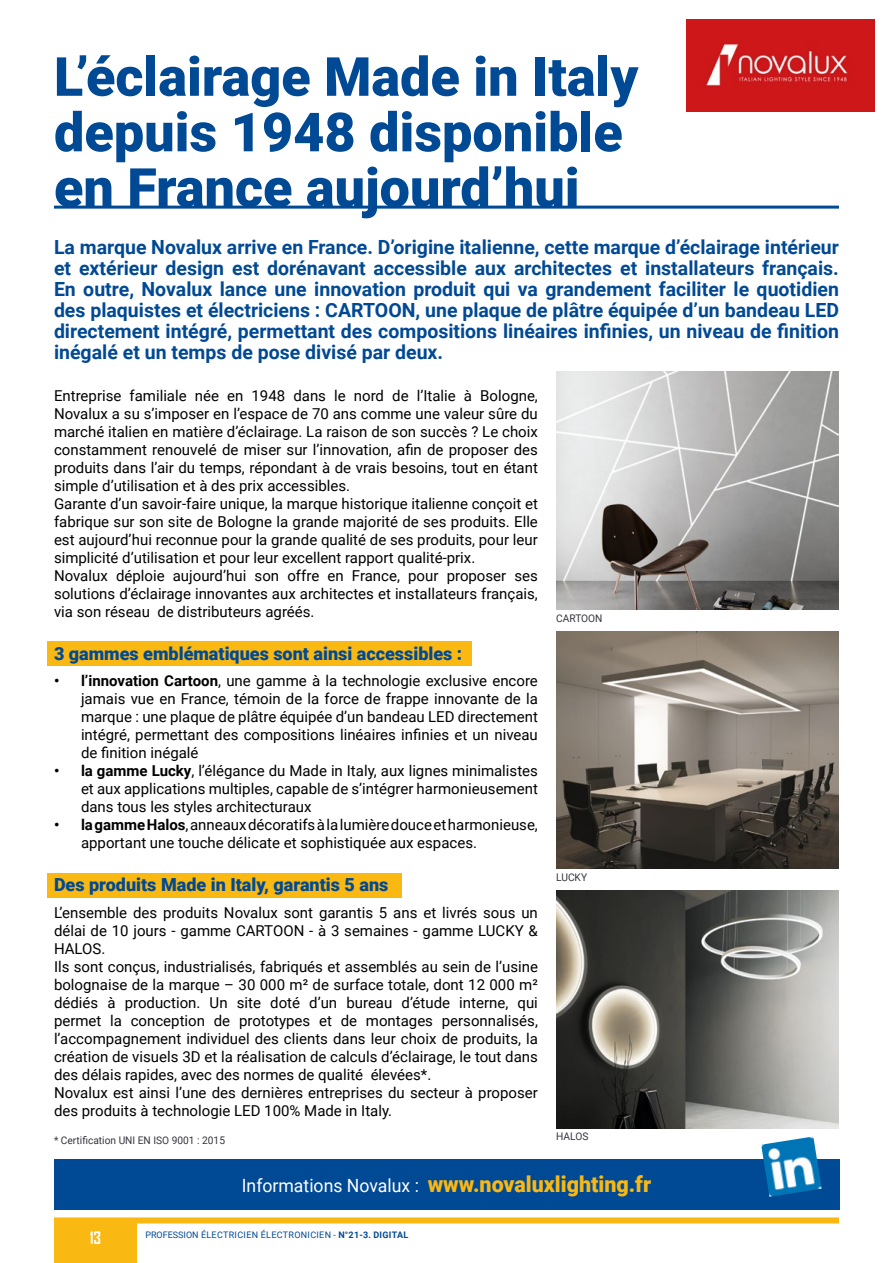
<style>
.page{position:relative;width:893px;height:1263px;background:#fff}
.page>*{position:absolute;margin:0;border:0;box-sizing:border-box;transform-origin:0 0}
.t1{font:900 54px/55.5px "Roboto";color:#004994}
.t2{font:900 22.05px "Roboto";color:#f9b812}
.t3{font:700 19.5px/21px "Roboto";color:#004994;text-align:justify}
.t4{font:900 18px "Roboto";color:#004994}
.t5{font:700 16.5px "Agency FB";color:#fff}
.t6{font:15px/18px "Roboto";color:#000}
.t7{font:10.5px "Roboto";color:#35333d}
.t8{font:9px "Roboto";letter-spacing:.035em;color:#004994}
.s1{font-weight:700}
.s2{font-weight:400;font-size:18.15px;color:#fff}
</style>
<div class="page">
<div style="left:54px;top:1220px;width:83px;height:43px;background:#f9b812"></div>
<div style="left:54px;top:1217px;width:785px;height:6px;background:#f9b812"></div>
<img style="left:687px;top:20px;width:187px;height:92px">
<hr style="left:54px;top:206px;width:785px;height:3px;background:#004994">
<div style="left:48px;top:641px;width:424px;height:25px;background:#f9b812"></div>
<div style="left:48px;top:873px;width:354px;height:25px;background:#f9b812"></div>
<div style="left:54px;top:1160px;width:785px;height:50px;background:#004994"></div>
<img style="left:761px;top:1136px;width:61px;height:61px">
<img style="left:556px;top:371px;width:283px;height:238px">
<img style="left:556px;top:631px;width:283px;height:238px">
<img style="left:556px;top:891px;width:283px;height:237px">
<h1 class="t1" style="left:54px;top:47px;width:586px">L’éclairage Made in Italy depuis 1948 disponible en France aujourd’hui</h1>
<p class="t3" style="left:54px;top:236px;width:786px">La marque Novalux arrive en France. D’origine italienne, cette marque d’éclairage intérieur et extérieur design est dorénavant accessible aux architectes et installateurs français.<br>En outre, Novalux lance une innovation produit qui va grandement faciliter le quotidien des plaquistes et électriciens : CARTOON, une plaque de plâtre équipée d’un bandeau LED directement intégré, permettant des compositions linéaires infinies, un niveau de finition inégalé et un temps de pose divisé par deux.</p>
<p class="t6" style="left:54px;top:386px;width:485px">Entreprise familiale née en 1948 dans le nord de l’Italie à Bologne, Novalux a su s’imposer en l’espace de 70 ans comme une valeur sûre du marché italien en matière d’éclairage. La raison de son succès ? Le choix constamment renouvelé de miser sur l’innovation, afin de proposer des produits dans l’air du temps, répondant à de vrais besoins, tout en étant simple d’utilisation et à des prix accessibles.<br>Garante d’un savoir-faire unique, la marque historique italienne conçoit et fabrique sur son site de Bologne la grande majorité de ses produits. Elle est aujourd’hui reconnue pour la grande qualité de ses produits, pour leur simplicité d’utilisation et pour leur excellent rapport qualité-prix.<br>Novalux déploie aujourd’hui son offre en France, pour proposer ses solutions d’éclairage innovantes aux architectes et installateurs français, via son réseau de distributeurs agréés.</p>
<p class="t4" style="left:54px;top:641px;width:410px">3 gammes emblématiques sont ainsi accessibles :</p>
<p class="t6" style="left:81px;top:671px;width:458px;text-align:justify;text-indent:-27px"><span class="s1">• l’innovation Cartoon</span>, une gamme à la technologie exclusive encore jamais vue en France, témoin de la force de frappe innovante de la marque : une plaque de plâtre équipée d’un bandeau LED directement intégré, permettant des compositions linéaires infinies et un niveau de finition inégalé</p>
<p class="t6" style="left:81px;top:761px;width:458px;text-align:justify;text-indent:-27px"><span class="s1">• la gamme Lucky</span>, l’élégance du Made in Italy, aux lignes minimalistes et aux applications multiples, capable de s’intégrer harmonieusement dans tous les styles architecturaux</p>
<p class="t6" style="left:81px;top:815px;width:458px;text-indent:-27px"><span class="s1">• la gamme Halos</span>, anneaux décoratifs à la lumière douce et harmonieuse, apportant une touche délicate et sophistiquée aux espaces.</p>
<p class="t4" style="left:54px;top:872px;width:336px">Des produits Made in Italy, garantis 5 ans</p>
<p class="t6" style="left:54px;top:903px;width:485px">L’ensemble des produits Novalux sont garantis 5 ans et livrés sous un délai de 10 jours - gamme CARTOON - à 3 semaines - gamme LUCKY &amp; HALOS.<br>Ils sont conçus, industrialisés, fabriqués et assemblés au sein de l’usine bolognaise de la marque – 30 000 m² de surface totale, dont 12 000 m² dédiés à production. Un site doté d’un bureau d’étude interne, qui permet la conception de prototypes et de montages personnalisés, l’accompagnement individuel des clients dans leur choix de produits, la création de visuels 3D et la réalisation de calculs d’éclairage, le tout dans des délais rapides, avec des normes de qualité élevées*.<br>Novalux est ainsi l’une des dernières entreprises du secteur à proposer des produits à technologie LED 100% Made in Italy.</p>
<p class="t7" style="left:556px;top:611px;width:48px">CARTOON</p>
<p class="t7" style="left:556px;top:870px;width:32px">LUCKY</p>
<p class="t7" style="left:54px;top:1133px;width:173px">* Certification UNI EN ISO 9001 : 2015</p>
<p class="t7" style="left:556px;top:1129px;width:34px">HALOS</p>
<h2 class="t2" style="left:242px;top:1169px;width:411px"><span class="s2">Informations Novalux :</span> www.novaluxlighting.fr</h2>
<p class="t5" style="left:90px;top:1227px;width:13px">13</p>
<p class="t8" style="left:145px;top:1228px;width:264px">PROFESSION ÉLECTRICIEN ÉLECTRONICIEN - <span class="s1">N°21-3. DIGITAL</span></p>
</div>
